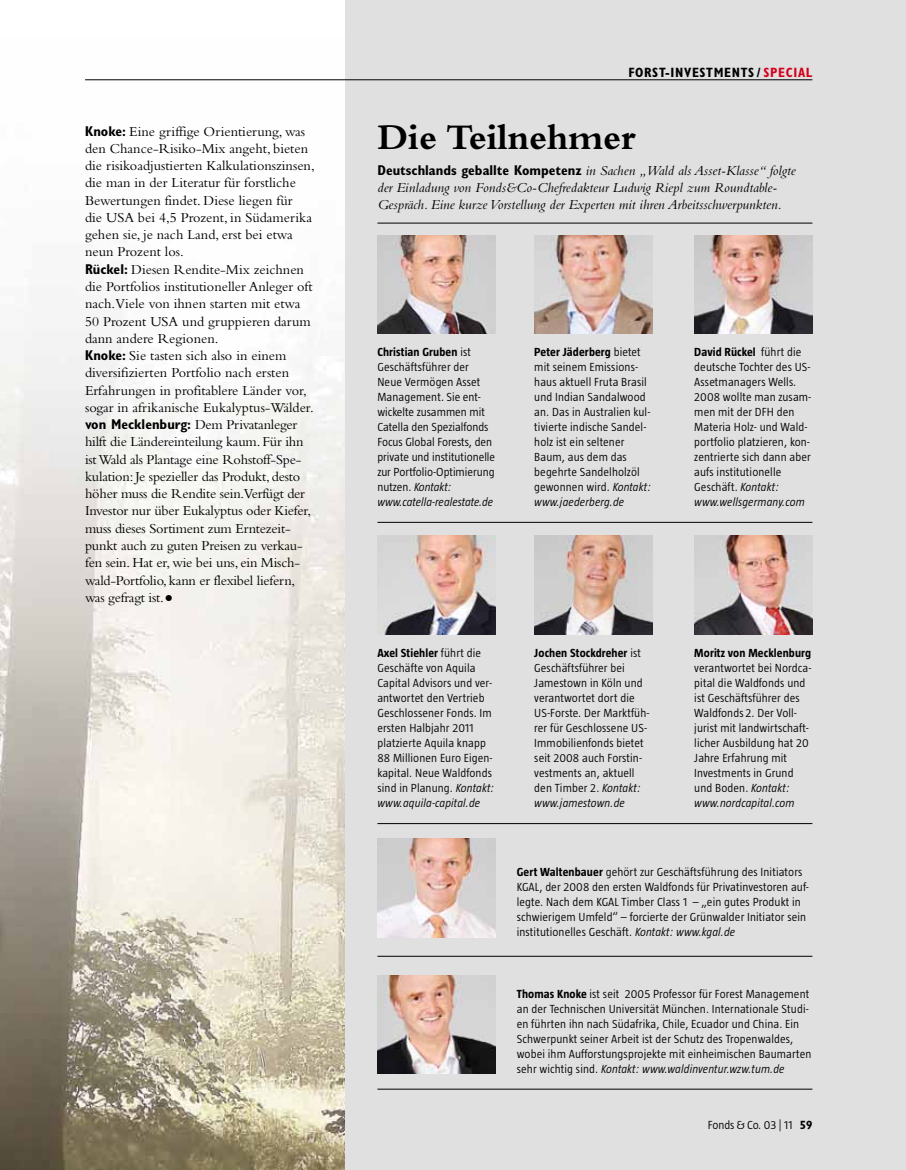
<style>
.page{position:relative;width:906px;height:1170px;background:#fff}
.page>*{position:absolute;margin:0;border:0;box-sizing:border-box;transform-origin:0 0}
.t1{font:700 37.5px "Bembo Std";color:#000}
.t2{font:14.25px/17.2px "Bembo Std";color:#000}
.t3{font:italic 14.25px/17.2px "Bembo Std";color:#000}
.t4{font:700 condensed 13.5px "Gill Sans Std";letter-spacing:.05em;color:#000}
.t5{font:300 12px/15px "Taz";letter-spacing:.01em;color:#000}
.t6{font:700 12px "Taz";letter-spacing:.01em;color:#000}
.s1{font-family:"Gill Sans Std";font-weight:700;font-stretch:condensed}
.s2{font-family:"Fin Caps"}
.s3{color:#d4021d}
.s4{font-family:"Gill Sans Std";font-weight:700;font-style:normal;font-stretch:condensed}
.s5{font-weight:700}
.s6{font-style:italic}
</style>
<div class="page">
<img style="left:0;top:80px;width:345px;height:1089px">
<div style="left:345px;top:0;width:561px;height:1169px;background:#e0e0e0"></div>
<img style="left:377px;top:235px;width:118px;height:98px">
<img style="left:534px;top:235px;width:118px;height:98px">
<img style="left:694px;top:235px;width:118px;height:98px">
<img style="left:377px;top:536px;width:118px;height:98px">
<img style="left:534px;top:536px;width:118px;height:98px">
<img style="left:694px;top:536px;width:118px;height:98px">
<img style="left:377px;top:838px;width:118px;height:98px">
<img style="left:377px;top:975px;width:118px;height:98px">
<hr style="left:377px;top:223px;width:435px;height:1px;background:#000">
<hr style="left:377px;top:522px;width:435px;height:1px;background:#000">
<hr style="left:377px;top:823px;width:435px;height:1px;background:#000">
<hr style="left:377px;top:955px;width:435px;height:1px;background:#000">
<hr style="left:377px;top:1088px;width:435px;height:1px;background:#000">
<hr style="left:85px;top:79px;width:727px;height:1px;background:#000">
<p class="t2" style="left:85px;top:122px;width:231px"><span class="s1">Knoke:</span> Eine griffige Orientierung, was den Chance-Risiko-Mix angeht, bieten die risikoadjustierten Kalkulationszinsen, die man in der Literatur für forstliche Bewertungen findet. Diese liegen für<br>die USA bei 4,5 Prozent, in Südamerika gehen sie, je nach Land, erst bei etwa neun Prozent los.<br><span class="s1">Rückel:</span> Diesen Rendite-Mix zeichnen die Portfolios institutioneller Anleger oft nach.Viele von ihnen starten mit etwa 50 Prozent USA und gruppieren darum dann andere Regionen.<br><span class="s1">Knoke:</span> Sie tasten sich also in einem diversifizierten Portfolio nach ersten Erfahrungen in profitablere Länder vor, sogar in afrikanische Eukalyptus-Wälder. <span class="s1">von Mecklenburg:</span> Dem Privatanleger hilft die Ländereinteilung kaum. Für ihn ist Wald als Plantage eine Rohstoff-Spe&shy;kulation: Je spezieller das Produkt, desto höher muss die Rendite sein.Verfügt der Investor nur über Eukalyptus oder Kiefer, muss dieses Sortiment zum Erntezeit&shy;punkt auch zu guten Preisen zu verkau&shy;fen sein. Hat er, wie bei uns, ein Misch&shy;wald-Portfolio, kann er flexibel liefern, was gefragt ist. <span class="s2">{</span></p>
<p class="t4" style="left:628px;top:65px;width:165px">Forst-Investments / <span class="s3">Special</span></p>
<h1 class="t1" style="left:377px;top:117px;width:260px">Die Teilnehmer</h1>
<p class="t3" style="left:377px;top:161px;width:420px"><span class="s4">Deutschlands geballte Kompetenz</span> in Sachen „Wald als Asset-Klasse“ folgte der Einladung von Fonds&amp;Co-Chefredakteur Ludwig Riepl zum Roundtable-<br>Gespräch. Eine kurze Vorstellung der Experten mit ihren Arbeitsschwerpunkten.</p>
<p class="t5" style="left:377px;top:344px;width:119px"><span class="s5">Christian Gruben</span> ist<br>Geschäftsführer der<br>Neue Vermögen Asset<br>Management. Sie ent&shy;wickelte zusammen mit<br>Catella den Spezialfonds<br>Focus Global Forests, den private und institutionelle zur Portfolio-Optimierung nutzen. <span class="s6">Kontakt: www.catella-realestate.de</span></p>
<p class="t5" style="left:534px;top:344px;width:118px"><span class="s5">Peter Jäderberg</span> bietet mit seinem Emissions&shy;haus aktuell Fruta Brasil und Indian Sandalwood an. Das in Australien kul&shy;tivierte indische Sandel&shy;holz ist ein seltener<br>Baum, aus dem das begehrte Sandelholzöl gewonnen wird. <span class="s6">Kontakt: www.jaederberg.de</span></p>
<p class="t5" style="left:694px;top:344px;width:119px"><span class="s5">David Rückel</span> führt die deutsche Tochter des US-<br>Assetmanagers Wells.<br>2008 wollte man zusam&shy;men mit der DFH den<br>Materia Holz- und Wald&shy;portfolio platzieren, kon&shy;zentrierte sich dann aber aufs institutionelle<br>Geschäft. <span class="s6">Kontakt: www.wellsgermany.com</span></p>
<p class="t5" style="left:377px;top:644px;width:118px"><span class="s5">Axel Stiehler</span> führt die<br>Geschäfte von Aquila<br>Capital Advisors und ver&shy;antwortet den Vertrieb<br>Geschlossener Fonds. Im ersten Halbjahr 2011 platzierte Aquila knapp<br>88 Millionen Euro Eigen&shy;kapital. Neue Waldfonds sind in Planung. <span class="s6">Kontakt: www.aquila-capital.de</span></p>
<p class="t5" style="left:534px;top:644px;width:117px"><span class="s5">Jochen Stockdreher</span> ist<br>Geschäftsführer bei<br>Jamestown in Köln und verantwortet dort die<br>US-Forste. Der Marktfüh&shy;rer für Geschlossene US-<br>Immobilienfonds bietet seit 2008 auch Forstin&shy;vestments an, aktuell den Timber 2. <span class="s6">Kontakt: www.jamestown.de</span></p>
<p class="t6" style="left:694px;top:645px;width:118px">Moritz von Mecklenburg</p>
<p class="t5" style="left:694px;top:659px;width:119px">verantwortet bei Nordca&shy;pital die Waldfonds und ist Geschäftsführer des<br>Waldfonds 2. Der Voll&shy;jurist mit landwirtschaft&shy;licher Ausbildung hat 20<br>Jahre Erfahrung mit<br>Investments in Grund und Boden. <span class="s6">Kontakt: www.nordcapital.com</span></p>
<p class="t5" style="left:517px;top:864px;width:294px"><span class="s5">Gert Waltenbauer</span> gehört zur Geschäftsführung des Initiators KGAL, der 2008 den ersten Waldfonds für Privatinvestoren auf&shy;legte. Nach dem KGAL Timber Class 1 – „ein gutes Produkt in schwierigem Umfeld“ – forcierte der Grünwalder Initiator sein institutionelles Geschäft. <span class="s6">Kontakt: www.kgal.de</span></p>
<p class="t5" style="left:517px;top:986px;width:296px"><span class="s5">Thomas Knoke</span> ist seit 2005 Professor für Forest Management an der Technischen Universität München. Internationale Studi&shy;en führten ihn nach Südafrika, Chile, Ecuador und China. Ein Schwerpunkt seiner Arbeit ist der Schutz des Tropenwaldes, wobei ihm Aufforstungsprojekte mit einheimischen Baumarten sehr wichtig sind. <span class="s6">Kontakt: www.waldinventur.wzw.tum.de</span></p>
<p class="t5" style="left:708px;top:1116px;width:106px">Fonds &amp; Co. 03 | 11 <span class="s1">59</span></p>
</div>
